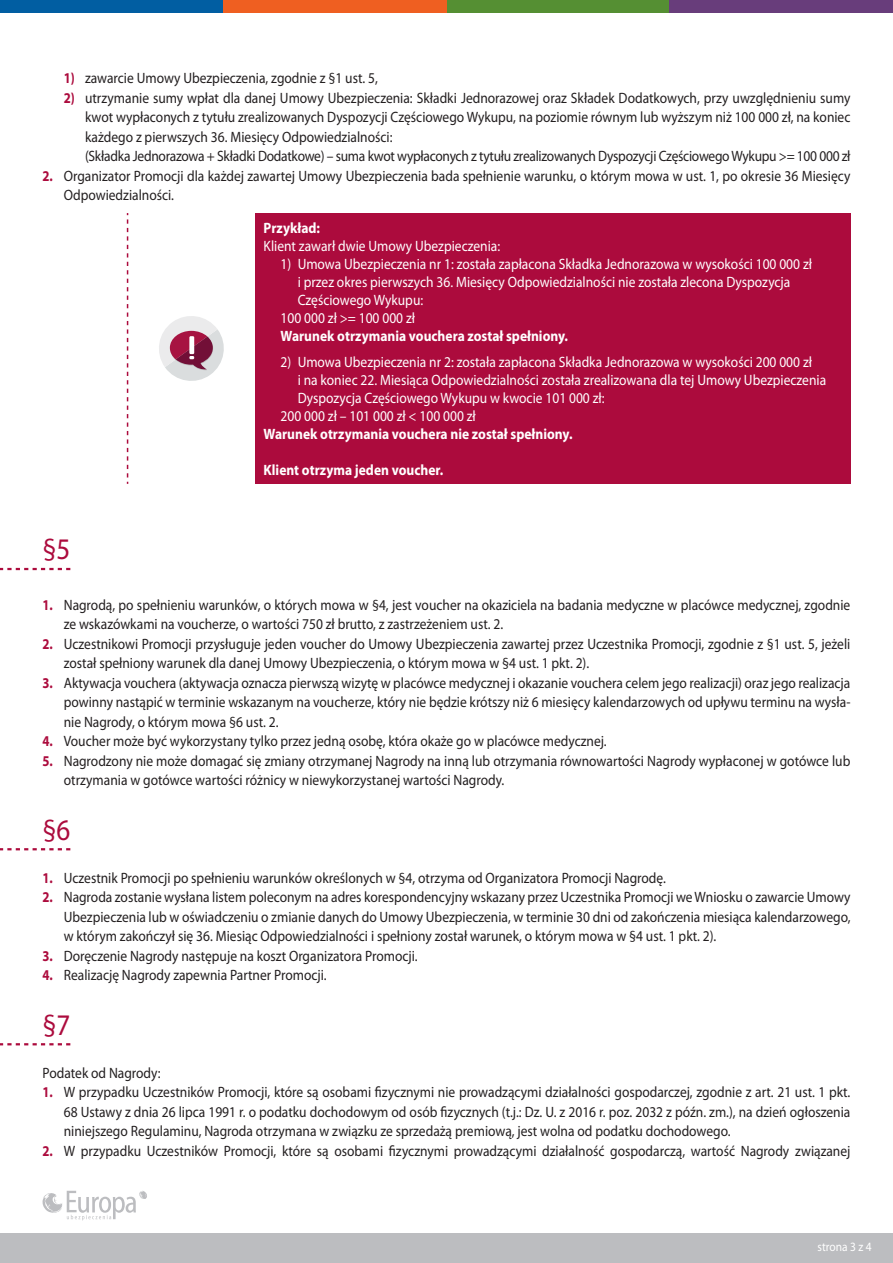
<style>
.page{position:relative;width:893px;height:1263px;background:#fff}
.page>*{position:absolute;margin:0;border:0;box-sizing:border-box;transform-origin:0 0}
.t1{font:30px "Myriad Pro";color:#ac0b3d;scale:.9 1}
.t2{font:15px/19.5px "Myriad Pro";color:#231f20;scale:.9 1}
.t3{font:15px "Myriad Pro";color:#fff;scale:.9 1}
.t4{font:700 15px "Myriad Pro";color:#fff;scale:.9 1}
.t5{font:12.75px "Myriad Pro";color:#fff;scale:.9 1}
.s1{font-weight:700;color:#ac0b3d}
</style>
<div class="page">
<div style="left:446px;top:0;width:224px;height:13px;background:#558f33"></div>
<div style="left:670px;top:0;width:223px;height:13px;background:#683d7b"></div>
<div style="left:0;top:0;width:223px;height:13px;background:#015ea2"></div>
<div style="left:223px;top:0;width:223px;height:13px;background:#ef5f21"></div>
<div style="left:0;top:1233px;width:893px;height:30px;background:#bcbdc0"></div>
<svg style="left:0;top:568px;width:70px;height:2px"></svg>
<svg style="left:0;top:848px;width:70px;height:2px"></svg>
<svg style="left:0;top:1043px;width:70px;height:2px"></svg>
<div style="left:255px;top:213px;width:595px;height:271px;background:#ac0b3d"></div>
<svg style="left:127px;top:213px;width:1px;height:271px"></svg>
<svg style="left:159px;top:316px;width:65px;height:65px"></svg>
<svg style="left:42px;top:1191px;width:105px;height:29px"></svg>
<p class="t2" style="left:64px;top:68px;width:350px"><span class="s1">1)</span> zawarcie Umowy Ubezpieczenia, zgodnie z §1 ust. 5,</p>
<p class="t2" style="left:85px;top:88px;width:852px;text-indent:-21px"><span class="s1">2)</span> utrzymanie sumy wpłat dla danej Umowy Ubezpieczenia: Składki Jednorazowej oraz Składek Dodatkowych, przy uwzględnieniu sumy kwot wypłaconych z tytułu zrealizowanych Dyspozycji Częściowego Wykupu, na poziomie równym lub wyższym niż 100 000 zł, na koniec każdego z pierwszych 36. Miesięcy Odpowiedzialności:<br>(Składka Jednorazowa + Składki Dodatkowe) – suma kwot wypłaconych z tytułu zrealizowanych Dyspozycji Częściowego Wykupu &gt;= 100 000 zł</p>
<p class="t2" style="left:64px;top:166px;width:876px;text-indent:-21px"><span class="s1">2.</span> Organizator Promocji dla każdej zawartej Umowy Ubezpieczenia bada spełnienie warunku, o którym mowa w ust. 1, po okresie 36 Miesięcy<br>Odpowiedzialności.</p>
<p class="t4" style="left:264px;top:218px;width:64px">Przykład:</p>
<p class="t3" style="left:264px;top:237px;width:264px">Klient zawarł dwie Umowy Ubezpieczenia:</p>
<p class="t3" style="left:281px;top:255px;width:592px">1) Umowa Ubezpieczenia nr 1: została zapłacona Składka Jednorazowa w wysokości 100 000 zł</p>
<p class="t3" style="left:298px;top:273px;width:549px">i przez okres pierwszych 36. Miesięcy Odpowiedzialności nie została zlecona Dyspozycja</p>
<p class="t3" style="left:298px;top:291px;width:141px">Częściowego Wykupu:</p>
<p class="t3" style="left:281px;top:309px;width:151px">100 000 zł &gt;= 100 000 zł</p>
<p class="t4" style="left:281px;top:326px;width:321px">Warunek otrzymania vouchera został spełniony.</p>
<p class="t3" style="left:281px;top:353px;width:592px">2) Umowa Ubezpieczenia nr 2: została zapłacona Składka Jednorazowa w wysokości 200 000 zł</p>
<p class="t3" style="left:298px;top:371px;width:589px">i na koniec 22. Miesiąca Odpowiedzialności została zrealizowana dla tej Umowy Ubezpieczenia</p>
<p class="t3" style="left:298px;top:389px;width:343px">Dyspozycja Częściowego Wykupu w kwocie 101 000 zł:</p>
<p class="t3" style="left:281px;top:407px;width:218px">200 000 zł – 101 000 zł &lt; 100 000 zł</p>
<p class="t4" style="left:264px;top:424px;width:345px">Warunek otrzymania vouchera nie został spełniony.</p>
<p class="t4" style="left:264px;top:460px;width:201px">Klient otrzyma jeden voucher.</p>
<h1 class="t1" style="left:43px;top:531px;width:32px">§5</h1>
<p class="t2" style="left:64px;top:595px;width:875px;text-indent:-21px"><span class="s1">1.</span> Nagrodą, po spełnieniu warunków, o których mowa w §4, jest voucher na okaziciela na badania medyczne w placówce medycznej, zgodnie ze wskazówkami na voucherze, o wartości 750 zł brutto, z zastrzeżeniem ust. 2.</p>
<p class="t2" style="left:64px;top:634px;width:875px;text-indent:-21px"><span class="s1">2.</span> Uczestnikowi Promocji przysługuje jeden voucher do Umowy Ubezpieczenia zawartej przez Uczestnika Promocji, zgodnie z §1 ust. 5, jeżeli został spełniony warunek dla danej Umowy Ubezpieczenia, o którym mowa w §4 ust. 1 pkt. 2).</p>
<p class="t2" style="left:64px;top:673px;width:876px;text-align:justify;text-indent:-21px"><span class="s1">3.</span> Aktywacja vouchera (aktywacja oznacza pierwszą wizytę w placówce medycznej i okazanie vouchera celem jego realizacji) oraz jego realizacja powinny nastąpić w terminie wskazanym na voucherze, który nie będzie krótszy niż 6 miesięcy kalendarzowych od upływu terminu na wysła&shy;nie Nagrody, o którym mowa §6 ust. 2.</p>
<p class="t2" style="left:43px;top:731px;width:628px"><span class="s1">4.</span> Voucher może być wykorzystany tylko przez jedną osobę, która okaże go w placówce medycznej.</p>
<p class="t2" style="left:64px;top:751px;width:875px;text-indent:-21px"><span class="s1">5.</span> Nagrodzony nie może domagać się zmiany otrzymanej Nagrody na inną lub otrzymania równowartości Nagrody wypłaconej w gotówce lub otrzymania w gotówce wartości różnicy w niewykorzystanej wartości Nagrody.</p>
<h1 class="t1" style="left:43px;top:811px;width:32px">§6</h1>
<p class="t2" style="left:43px;top:868px;width:694px"><span class="s1">1.</span> Uczestnik Promocji po spełnieniu warunków określonych w §4, otrzyma od Organizatora Promocji Nagrodę.</p>
<p class="t2" style="left:64px;top:887px;width:876px;text-align:justify;text-indent:-21px"><span class="s1">2.</span> Nagroda zostanie wysłana listem poleconym na adres korespondencyjny wskazany przez Uczestnika Promocji we Wniosku o zawarcie Umowy Ubezpieczenia lub w oświadczeniu o zmianie danych do Umowy Ubezpieczenia, w terminie 30 dni od zakończenia miesiąca kalendarzowego, w którym zakończył się 36. Miesiąc Odpowiedzialności i spełniony został warunek, o którym mowa w §4 ust. 1 pkt. 2).</p>
<p class="t2" style="left:43px;top:946px;width:418px"><span class="s1">3.</span> Doręczenie Nagrody następuje na koszt Organizatora Promocji.</p>
<p class="t2" style="left:43px;top:965px;width:317px"><span class="s1">4.</span> Realizację Nagrody zapewnia Partner Promocji.</p>
<h1 class="t1" style="left:43px;top:1006px;width:32px">§7</h1>
<p class="t2" style="left:43px;top:1063px;width:133px">Podatek od Nagrody:</p>
<p class="t2" style="left:64px;top:1082px;width:875px;text-align:justify;text-indent:-21px"><span class="s1">1.</span> W przypadku Uczestników Promocji, które są osobami fizycznymi nie prowadzącymi działalności gospodarczej, zgodnie z art. 21 ust. 1 pkt.<br>68 Ustawy z dnia 26 lipca 1991 r. o podatku dochodowym od osób fizycznych (t.j.: Dz. U. z 2016 r. poz. 2032 z późn. zm.), na dzień ogłoszenia niniejszego Regulaminu, Nagroda otrzymana w związku ze sprzedażą premiową, jest wolna od podatku dochodowego.</p>
<p class="t2" style="left:43px;top:1141px;width:899px"><span class="s1">2.</span> W przypadku Uczestników Promocji, które są osobami fizycznymi prowadzącymi działalność gospodarczą, wartość Nagrody związanej</p>
<p class="t5" style="left:817px;top:1239px;width:62px">strona 3 z 4</p>
</div>
